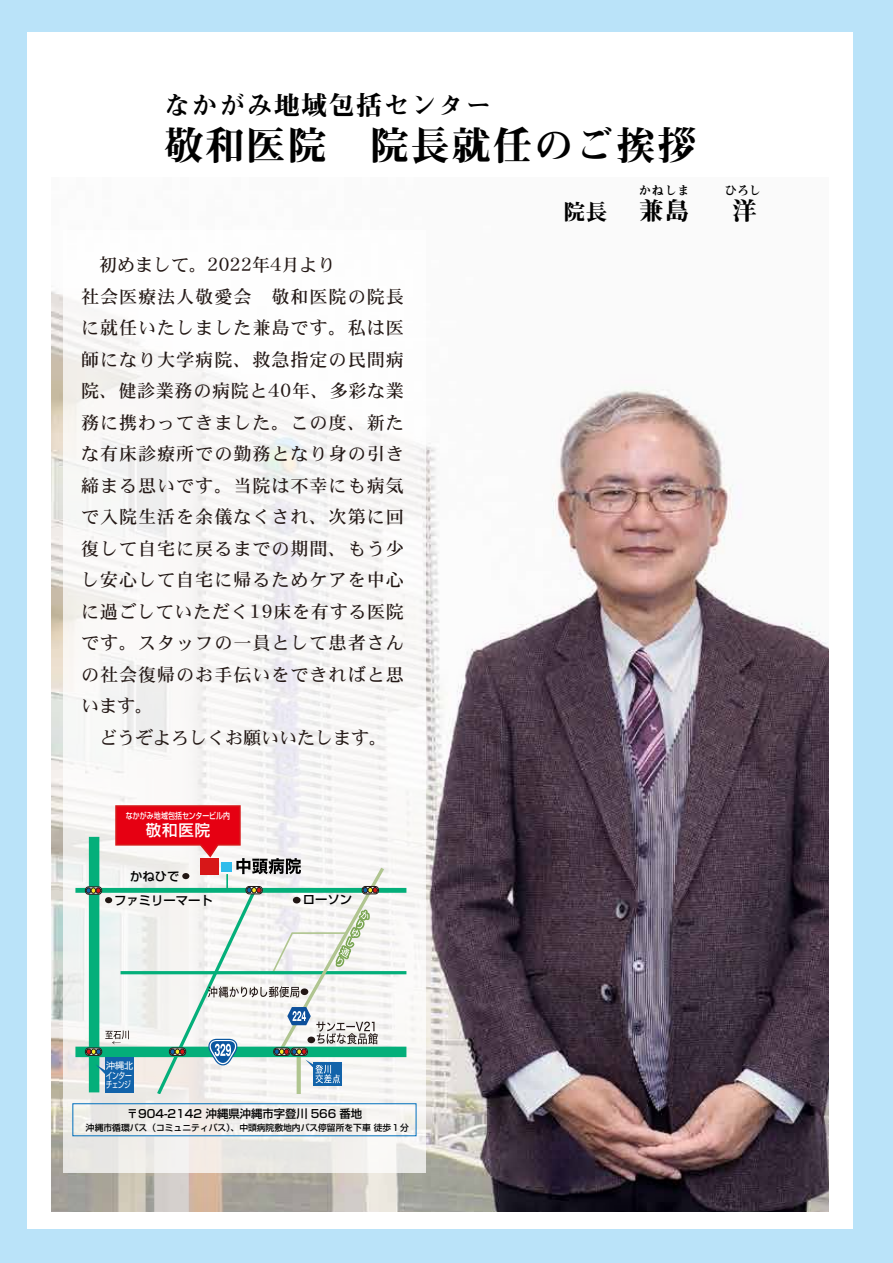
<style>
.page{position:relative;width:893px;height:1263px;background:#bae3f9}
.page>*{position:absolute;margin:0;border:0;box-sizing:border-box;transform-origin:0 0}
.t1{font:39.45px "Midashi Min Pro MA31";letter-spacing:.04em;color:#000}
.t2{font:26.4px "Midashi Min Pro MA31";letter-spacing:.04em;color:#000}
.t3{font:24.9px "Midashi Min Pro MA31";color:#000}
.t4{font:21.9px "Midashi Min Pro MA31";color:#000}
.t5{font:18px/31.5px "DFPHS Mincho CID W5";letter-spacing:.06em;color:#231815}
.t6{font:500 15.45px "Shin Go Pro";color:#fff}
.t7{font:12.45px "Midashi Min Pro MA31";letter-spacing:.025em;color:#000}
.t8{font:500 12.3px "Shin Go Pro";color:#000}
.t9{font:500 11.4px "Shin Go Pro";color:#000}
.t10{font:9px/9.3px "Shin Go Pro";letter-spacing:-.065em;color:#fff}
.t11{font:500 8.7px "Shin Go Pro";color:#000}
.t12{font:500 8.7px "Shin Go Pro";letter-spacing:.005em;color:#fff;scale:.8 1}
</style>
<div class="page">
<div style="left:27px;top:32px;width:826px;height:1197px;background:#fff"></div>
<img style="left:52px;top:291px;width:777px;height:920px">
<svg style="left:63px;top:291px;width:362px;height:881px;fill:#f8f7f6"></svg>
<div style="left:75px;top:888px;width:331px;height:5px;background:#04af7a"></div>
<hr style="left:121px;top:971px;width:285px;height:3px;background:#04af7a">
<div style="left:75px;top:1047px;width:331px;height:10px;background:#04af7a"></div>
<div style="left:85px;top:1048px;width:17px;height:7px;border:1px solid #221714;border-radius:3px"></div>
<div style="left:85px;top:887px;width:17px;height:7px;border:1px solid #221714;border-radius:3px"></div>
<svg style="left:86px;top:804px;width:301px;height:289px"></svg>
<h2 class="t2" style="left:164px;top:85px;width:329px">なかがみ地域包括センター</h2>
<h1 class="t1" style="left:164px;top:115px;width:534px">敬和医院　院長就任のご挨拶</h1>
<p class="t5" style="left:81px;top:249px;width:324px">　初めまして。2022年4月より<br>社会医療法人敬愛会　敬和医院の院長に就任いたしました兼島です。私は医師になり大学病院、救急指定の民間病院、健診業務の病院と40年、多彩な業務に携わってきました。この度、新たな有床診療所での勤務となり身の引き締まる思いです。当院は不幸にも病気で入院生活を余儀なくされ、次第に回復して自宅に戻るまでの期間、もう少し安心して自宅に帰るためケアを中心に過ごしていただく19床を有する医院です。スタッフの一員として患者さんの社会復帰のお手伝いをできればと思います。<br>　どうぞよろしくお願いいたします。</p>
<p class="t12" style="left:126px;top:809px;width:132px">なかがみ地域包括センタービル内</p>
<p class="t6" style="left:146px;top:817px;width:66px">敬和医院</p>
<p class="t8" style="left:130px;top:866px;width:51px">かねひで</p>
<p class="t8" style="left:114px;top:890px;width:100px">ファミリーマート</p>
<p class="t8" style="left:303px;top:890px;width:51px">ローソン</p>
<p class="t4" style="left:563px;top:195px;width:68px">院長　</p>
<p class="t7" style="left:639px;top:181px;width:52px">かねしま</p>
<h3 class="t3" style="left:639px;top:192px;width:52px">兼島</h3>
<p class="t7" style="left:724px;top:181px;width:38px">ひろし</p>
<h3 class="t3" style="left:732px;top:192px;width:26px">洋</h3>
<p class="t10" style="left:106px;top:1060px;width:29px">沖縄北インターチェンジ</p>
<p class="t9" style="left:127px;top:1104px;width:237px">〒904-2142 沖縄県沖縄市字登川 566 番地</p>
<p class="t11" style="left:86px;top:1120px;width:324px">沖縄市循環バス（コミュニティバス）、中頭病院敷地内バス停留所を下車 徒歩１分</p>
</div>
